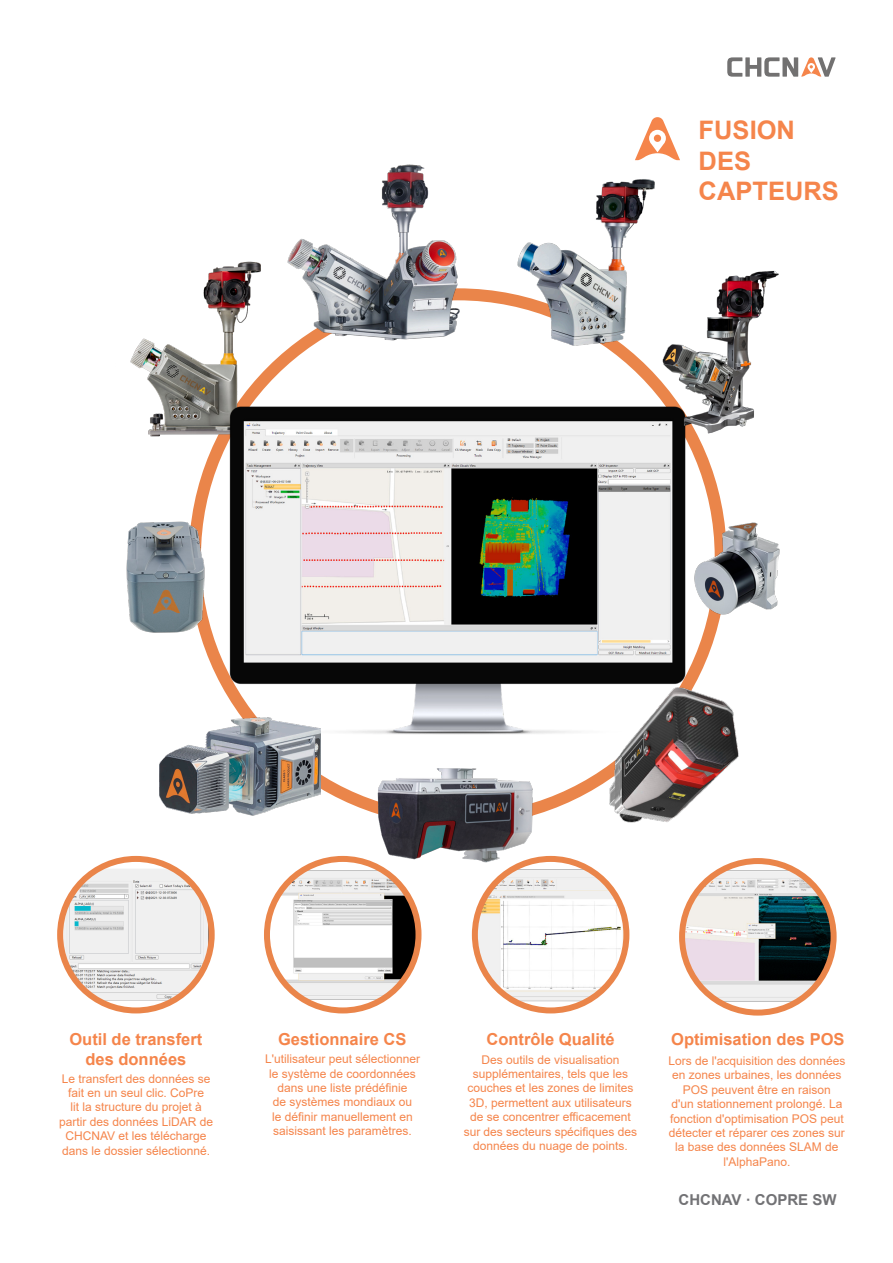
<style>
.page{position:relative;width:893px;height:1263px;background:#fff}
.page>*{position:absolute;margin:0;border:0;box-sizing:border-box;transform-origin:0 0}
.t1{font:700 25.5px/30.6px "Arial";color:#f5854b}
.t2{font:700 16.5px "Arial";color:#f5854b}
.t3{font:700 15px "Arial";color:#727275}
.t4{font:12px/14.4px "Arial";color:#f5854b;text-align:center}
</style>
<div class="page">
<svg style="left:727px;top:57px;width:109px;height:20px"></svg>
<svg style="left:639px;top:117px;width:41px;height:43px"></svg>
<div style="left:654px;top:135px;width:7px;height:7px;background:#f5854b;border-radius:4px"></div>
<img style="left:60px;top:859px;width:150px;height:150px">
<div style="left:57px;top:856px;width:158px;height:157px;border:6px solid #ea854a;border-radius:50%"></div>
<img style="left:267px;top:859px;width:151px;height:151px;border-radius:76px">
<div style="left:264px;top:856px;width:157px;height:157px;border:6px solid #ea854a;border-radius:50%"></div>
<img style="left:475px;top:859px;width:151px;height:151px;border-radius:76px">
<div style="left:472px;top:856px;width:157px;height:157px;border:6px solid #ea854a;border-radius:50%"></div>
<svg style="left:679px;top:858px;width:158px;height:157px"></svg>
<img style="left:291px;top:164px;width:203px;height:177px">
<img style="left:513px;top:151px;width:143px;height:214px">
<img style="left:130px;top:251px;width:200px;height:199px">
<img style="left:357px;top:768px;width:198px;height:95px">
<img style="left:562px;top:673px;width:187px;height:188px">
<img style="left:694px;top:510px;width:86px;height:118px">
<img style="left:227px;top:404px;width:462px;height:330px">
<img style="left:134px;top:675px;width:187px;height:188px">
<img style="left:126px;top:520px;width:95px;height:136px">
<img style="left:650px;top:241px;width:129px;height:214px">
<p class="t1" style="left:699px;top:115px;width:98px">FUSION</p>
<p class="t1" style="left:699px;top:146px;width:142px">DES<br>CAPTEURS</p>
<p class="t2" style="left:69px;top:1027px;width:134px">Outil de transfert</p>
<p class="t2" style="left:85px;top:1047px;width:102px">des données</p>
<p class="t4" style="left:59px;top:1071px;width:156px">Le transfert des données se fait en un seul clic. CoPre<br>lit la structure du projet à partir des données LiDAR de<br>CHCNAV et les télécharge dans le dossier sélectionné.</p>
<p class="t2" style="left:278px;top:1027px;width:130px">Gestionnaire CS</p>
<p class="t2" style="left:486px;top:1027px;width:130px">Contrôle Qualité</p>
<p class="t2" style="left:671px;top:1027px;width:175px">Optimisation des POS</p>
<p class="t4" style="left:265px;top:1051px;width:157px">L'utilisateur peut sélectionner le système de coordonnées dans une liste prédéfinie<br>de systèmes mondiaux ou<br>le définir manuellement en saisissant les paramètres.</p>
<p class="t4" style="left:464px;top:1052px;width:175px">Des outils de visualisation supplémentaires, tels que les couches et les zones de limites<br>3D, permettent aux utilisateurs de se concentrer efficacement sur des secteurs spécifiques des données du nuage de points.</p>
<p class="t4" style="left:668px;top:1053px;width:179px">Lors de l'acquisition des données en zones urbaines, les données<br>POS peuvent être en raison<br>d'un stationnement prolongé. La fonction d'optimisation POS peut détecter et réparer ces zones sur la base des données SLAM de l'AlphaPano.</p>
<p class="t3" style="left:679px;top:1189px;width:160px">CHCNAV · COPRE SW</p>
</div>
